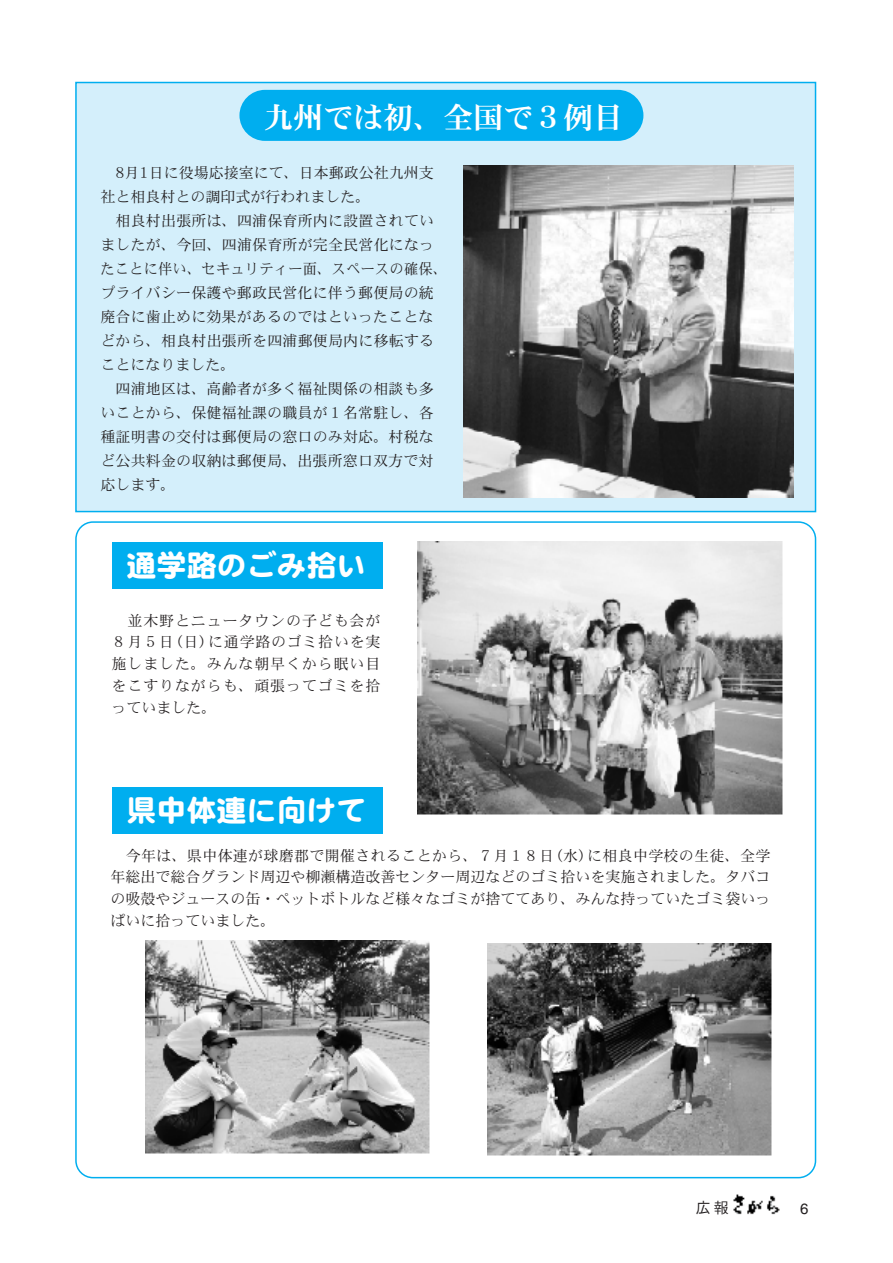
<style>
.page{position:relative;width:893px;height:1263px;background:#fff}
.page>*{position:absolute;margin:0;border:0;box-sizing:border-box;transform-origin:0 0}
.t1{font:600 30px "DFP Maru Gothic CID";color:#fff}
.t2{font:30px "DFPHS Mincho CID W7";color:#fff}
.t3{font:15px/24px "DFPHS Mincho CID W3";letter-spacing:.01em;color:#231f20;text-align:justify}
.t4{font:15px "DFPHS Gothic CID W3";color:#231f20}
.t5{font:15px "Helvetica";color:#231f20}
</style>
<div class="page">
<img style="left:733px;top:1194px;width:47px;height:21px">
<div style="left:75px;top:82px;width:741px;height:430px;background:#d4effb;border:2px solid #00aeef"></div>
<div style="left:239px;top:90px;width:404px;height:51px;background:#00aeef;border-radius:26px"></div>
<img style="left:146px;top:940px;width:284px;height:214px">
<img style="left:488px;top:943px;width:284px;height:213px">
<img style="left:417px;top:541px;width:366px;height:274px">
<div style="left:112px;top:542px;width:271px;height:47px;background:#00aeef"></div>
<div style="left:112px;top:787px;width:271px;height:47px;background:#00aeef"></div>
<img style="left:463px;top:165px;width:330px;height:333px">
<h1 class="t2" style="left:263px;top:101px;width:361px">九州では初、全国で３例目</h1>
<p class="t3" style="left:100px;top:160px;width:335px;text-indent:15px">8月1日に役場応接室にて、日本郵政公社九州支社と相良村との調印式が行われました。</p>
<p class="t3" style="left:100px;top:208px;width:348px;text-align:left;text-indent:15px">相良村出張所は、四浦保育所内に設置されていましたが、今回、四浦保育所が完全民営化になったことに伴い、セキュリティー面、スペースの確保、プライバシー保護や郵政民営化に伴う郵便局の統廃合に歯止めに効果があるのではといったことなどから、相良村出張所を四浦郵便局内に移転することになりました。</p>
<p class="t3" style="left:100px;top:376px;width:335px;text-indent:15px">四浦地区は、高齢者が多く福祉関係の相談も多いことから、保健福祉課の職員が１名常駐し、各種証明書の交付は郵便局の窓口のみ対応。村税など公共料金の収納は郵便局、出張所窓口双方で対応します。</p>
<h1 class="t1" style="left:127px;top:549px;width:241px">通学路のごみ拾い</h1>
<p class="t3" style="left:112px;top:609px;width:270px;line-height:21.8px;text-indent:16px">並木野とニュータウンの子ども会が８月５日（日）に通学路のゴミ拾いを実施しました。みんな朝早くから眠い目をこすりながらも、頑張ってゴミを拾っていました。</p>
<h1 class="t1" style="left:127px;top:794px;width:241px">県中体連に向けて</h1>
<p class="t3" style="left:110px;top:844px;width:662px;line-height:21.8px;text-indent:15px">今年は、県中体連が球磨郡で開催されることから、７月１８日（水）に相良中学校の生徒、全学年総出で総合グランド周辺や柳瀬構造改善センター周辺などのゴミ拾いを実施されました。タバコの吸殻やジュースの缶・ペットボトルなど様々なゴミが捨ててあり、みんな持っていたゴミ袋いっぱいに拾っていました。</p>
<p class="t4" style="left:696px;top:1199px;width:34px">広報</p>
<p class="t5" style="left:800px;top:1200px;width:10px">6</p>
</div>
